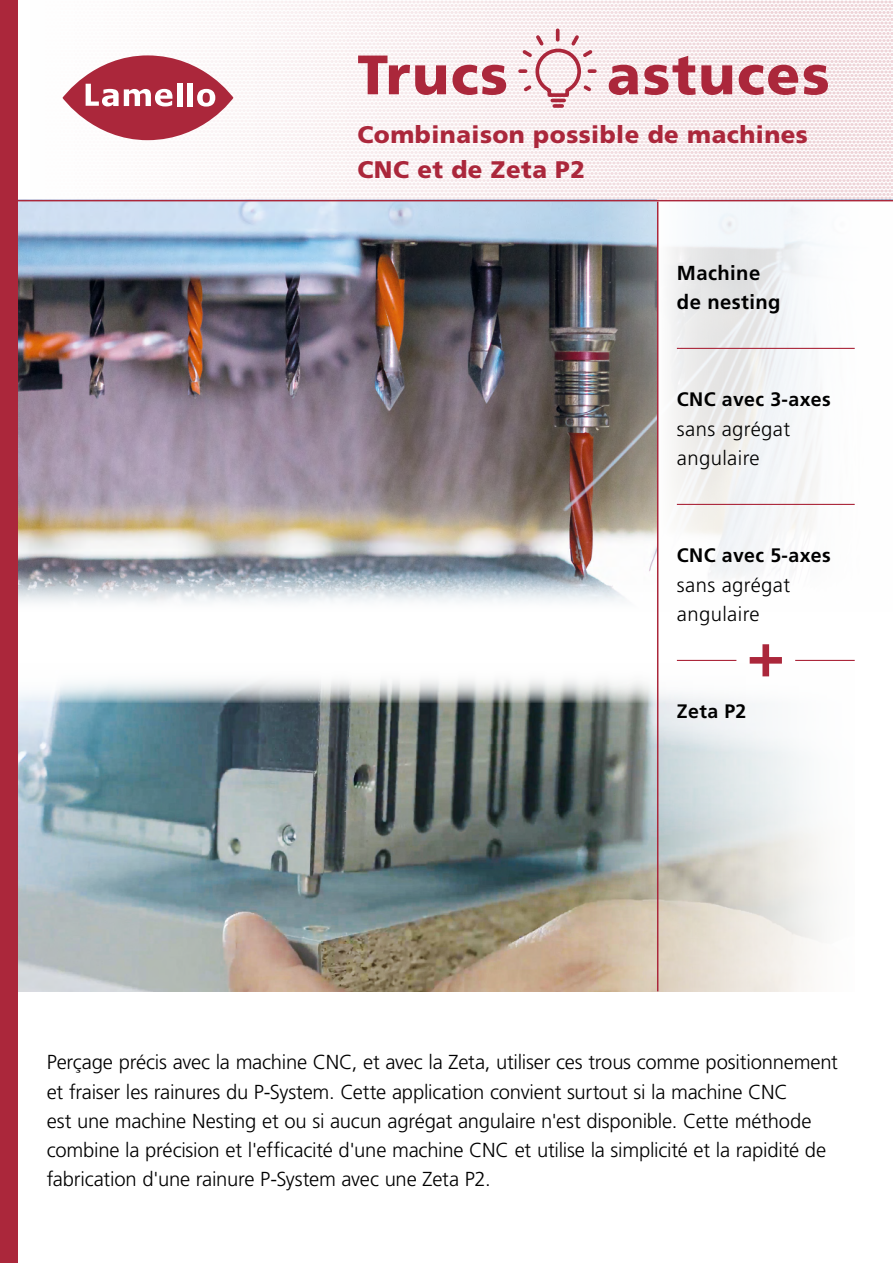
<style>
.page{position:relative;width:893px;height:1263px;background:#fff}
.page>*{position:absolute;margin:0;border:0;box-sizing:border-box;transform-origin:0 0}
.t1{font:900 55.5px "Frutiger LT Pro";letter-spacing:.03em;color:#ab273b}
.t2{font:900 24px/34.5px "Frutiger LT Pro";letter-spacing:.02em;color:#ab273b}
.t3{font:300 20.25px/29.2px "Frutiger LT Pro";letter-spacing:-.01em;color:#000}
.t4{font:300 20.25px/29.2px "Frutiger LT Pro";letter-spacing:.02em;color:#000}
.t5{font:700 20.25px/29.2px "Frutiger LT Pro";letter-spacing:.02em;color:#000}
.t6{font:700 19.5px "Frutiger LT Pro";letter-spacing:.02em;color:#000}
</style>
<div class="page">
<img style="left:17px;top:703px;width:572px;height:288px">
<img style="left:17px;top:201px;width:572px;height:369px">
<svg style="left:17px;top:570px;width:572px;height:43px"></svg>
<svg style="left:17px;top:660px;width:572px;height:43px;fill:#f6f8f8"></svg>
<svg style="left:589px;top:201px;width:304px;height:790px"></svg>
<svg style="left:657px;top:201px;width:166px;height:459px;fill:#f4f7f8"></svg>
<div style="left:0;top:0;width:17px;height:1263px;background:#ab273b"></div>
<svg style="left:17px;top:0;width:876px;height:200px"></svg>
<svg style="left:63px;top:55px;width:170px;height:85px;background:#b74758"></svg>
<div style="left:177px;top:83px;width:6px;height:23px;background:#fff"></div>
<div style="left:188px;top:83px;width:5px;height:23px;background:#fff"></div>
<svg style="left:197px;top:89px;width:18px;height:18px"></svg>
<svg style="left:86px;top:84px;width:86px;height:22px"></svg>
<hr style="left:0;top:200px;width:893px;height:1px;background:#ab273b">
<hr style="left:677px;top:660px;width:59px;height:1px;background:#ab273b">
<hr style="left:795px;top:660px;width:60px;height:1px;background:#ab273b">
<hr style="left:657px;top:202px;width:1px;height:789px;background:#ab273b">
<svg style="left:750px;top:644px;width:32px;height:32px"></svg>
<hr style="left:677px;top:348px;width:178px;height:1px;background:#ab273b">
<hr style="left:677px;top:504px;width:178px;height:1px;background:#ab273b">
<svg style="left:519px;top:30px;width:76px;height:78px"></svg>
<h1 class="t1" style="left:357px;top:41px;width:152px">Trucs</h1>
<h1 class="t1" style="left:607px;top:41px;width:224px">astuces</h1>
<p class="t2" style="left:357px;top:117px;width:452px">Combinaison possible de machines<br>CNC et de Zeta P2</p>
<p class="t5" style="left:677px;top:258px;width:105px">Machine de nesting</p>
<p class="t6" style="left:677px;top:388px;width:155px">CNC avec 3-axes</p>
<p class="t4" style="left:677px;top:414px;width:115px">sans agrégat angulaire</p>
<p class="t6" style="left:677px;top:544px;width:155px">CNC avec 5-axes</p>
<p class="t4" style="left:677px;top:570px;width:115px">sans agrégat angulaire</p>
<p class="t6" style="left:677px;top:700px;width:71px">Zeta P2</p>
<p class="t3" style="left:47px;top:1048px;width:793px">Perçage précis avec la machine CNC, et avec la Zeta, utiliser ces trous comme positionnement et fraiser les rainures du P-System. Cette application convient surtout si la machine CNC<br>est une machine Nesting et ou si aucun agrégat angulaire n'est disponible. Cette méthode combine la précision et l'efficacité d'une machine CNC et utilise la simplicité et la rapidité de fabrication d'une rainure P-System avec une Zeta P2.</p>
</div>
